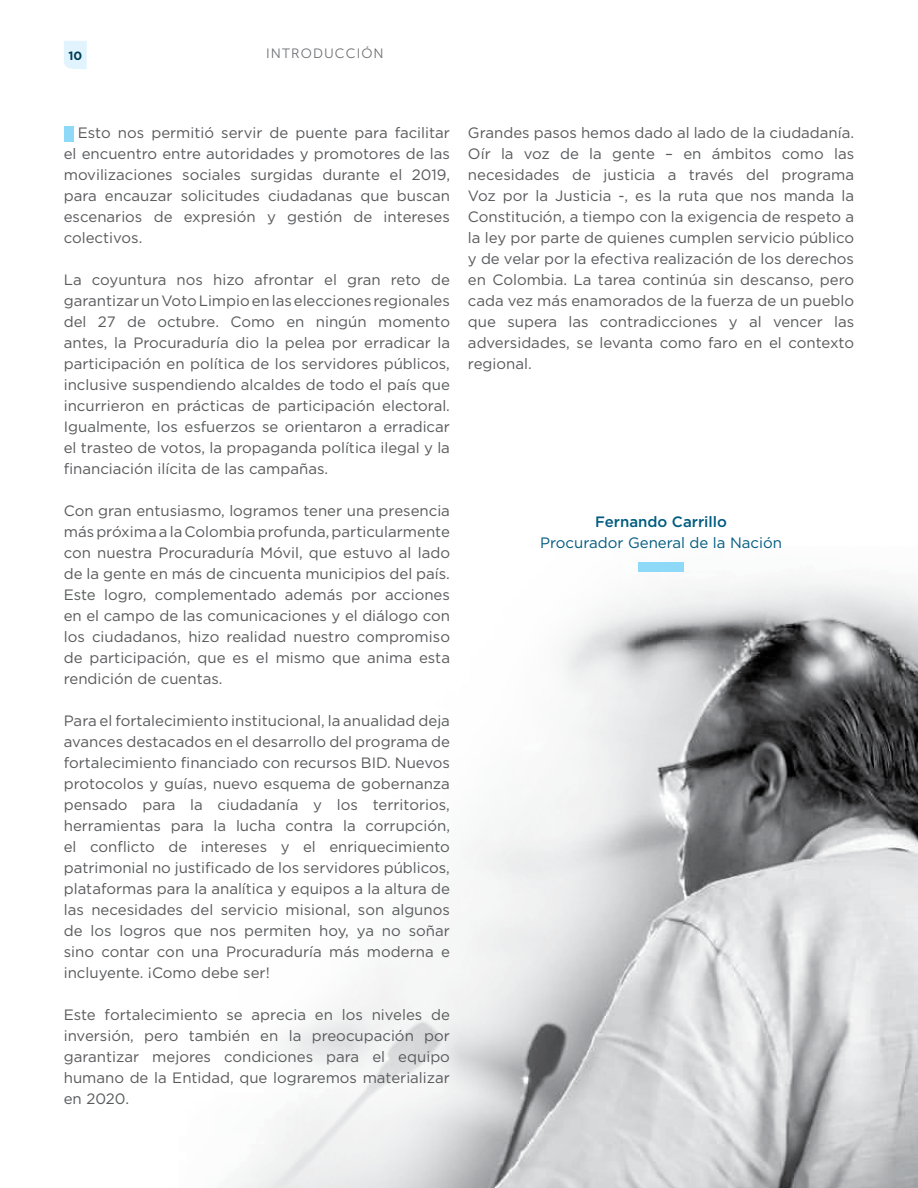
<style>
.page{position:relative;width:918px;height:1188px;background:#fff}
.page>*{position:absolute;margin:0;border:0;box-sizing:border-box;transform-origin:0 0}
.t1{font:15px/21px "Gotham";color:#58595b;text-align:justify}
.t2{font:15px "Gotham";color:#005b7f}
.t3{font:500 15px "Gotham";color:#005b7f}
.t4{font:13.5px "Museo Sans 300";letter-spacing:.08em;color:#6d6e71}
.t5{font:700 12px "Gotham";color:#003d58}
</style>
<div class="page">
<svg style="left:64px;top:41px;width:23px;height:28px"></svg>
<img style="left:235px;top:579px;width:683px;height:609px">
<div style="left:64px;top:126px;width:10px;height:16px;background:#8ed8f8"></div>
<div style="left:638px;top:562px;width:46px;height:10px;background:#8ed8f8"></div>
<p class="t5" style="left:68px;top:48px;width:15px">10</p>
<p class="t4" style="left:266px;top:46px;width:119px">INTRODUCCIÓN</p>
<p class="t1" style="left:64px;top:122px;width:388px;text-indent:14px">Esto nos permitió servir de puente para facilitar el encuentro entre autoridades y promotores de las movilizaciones sociales surgidas durante el 2019, para encauzar solicitudes ciudadanas que buscan escenarios de expresión y gestión de intereses colectivos.</p>
<p class="t1" style="left:64px;top:269px;width:388px">La coyuntura nos hizo afrontar el gran reto de garantizar un Voto Limpio en las elecciones regionales del 27 de octubre. Como en ningún momento antes, la Procuraduría dio la pelea por erradicar la participación en política de los servidores públicos, inclusive suspendiendo alcaldes de todo el país que incurrieron en prácticas de participación electoral.<br>Igualmente, los esfuerzos se orientaron a erradicar el trasteo de votos, la propaganda política ilegal y la financiación ilícita de las campañas.</p>
<p class="t1" style="left:64px;top:500px;width:388px">Con gran entusiasmo, logramos tener una presencia más próxima a la Colombia profunda, particularmente con nuestra Procuraduría Móvil, que estuvo al lado de la gente en más de cincuenta municipios del país.<br>Este logro, complementado además por acciones en el campo de las comunicaciones y el diálogo con los ciudadanos, hizo realidad nuestro compromiso de participación, que es el mismo que anima esta rendición de cuentas.</p>
<p class="t1" style="left:64px;top:710px;width:388px">Para el fortalecimiento institucional, la anualidad deja avances destacados en el desarrollo del programa de fortalecimiento financiado con recursos BID. Nuevos protocolos y guías, nuevo esquema de gobernanza pensado para la ciudadanía y los territorios, herramientas para la lucha contra la corrupción, el conflicto de intereses y el enriquecimiento patrimonial no justificado de los servidores públicos, plataformas para la analítica y equipos a la altura de las necesidades del servicio misional, son algunos de los logros que nos permiten hoy, ya no soñar sino contar con una Procuraduría más moderna e incluyente. ¡Como debe ser!</p>
<p class="t1" style="left:64px;top:1004px;width:388px">Este fortalecimiento se aprecia en los niveles de inversión, pero también en la preocupación por garantizar mejores condiciones para el equipo humano de la Entidad, que lograremos materializar en 2020.</p>
<p class="t1" style="left:468px;top:122px;width:388px">Grandes pasos hemos dado al lado de la ciudadanía.<br>Oír la voz de la gente – en ámbitos como las necesidades de justicia a través del programa Voz por la Justicia -, es la ruta que nos manda la Constitución, a tiempo con la exigencia de respeto a la ley por parte de quienes cumplen servicio público y de velar por la efectiva realización de los derechos en Colombia. La tarea continúa sin descanso, pero cada vez más enamorados de la fuerza de un pueblo que supera las contradicciones y al vencer las adversidades, se levanta como faro en el contexto regional.</p>
<p class="t3" style="left:595px;top:512px;width:133px">Fernando Carrillo</p>
<p class="t2" style="left:540px;top:533px;width:243px">Procurador General de la Nación</p>
</div>
